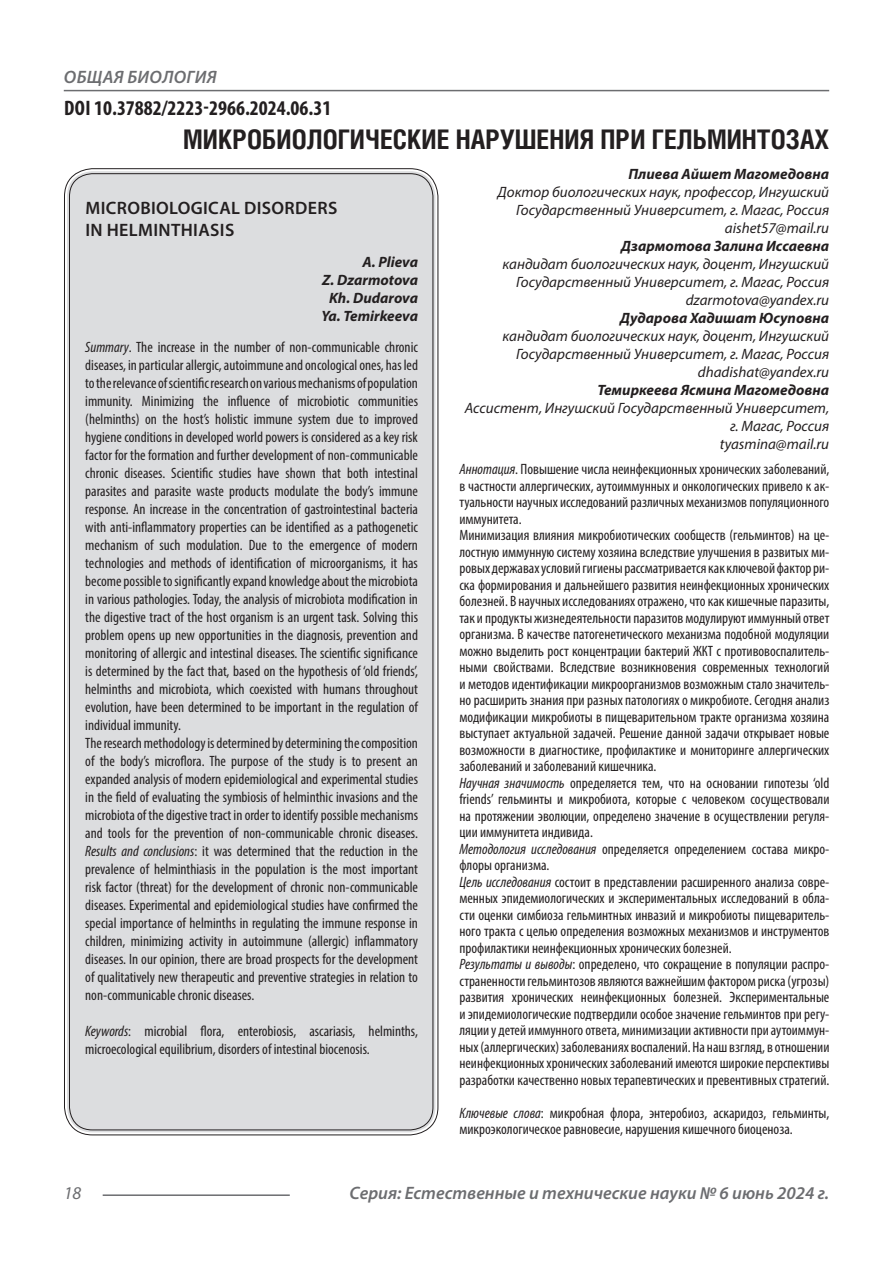
<style>
.page{position:relative;width:893px;height:1263px;background:#fff}
.page>*{position:absolute;margin:0;border:0;box-sizing:border-box;transform-origin:0 0}
.Статья_название{font:700 27px "Helios Cond C";color:#231f20}
.ДОИ{font:700 condensed 21px "Myriad Pro";color:#231f20}
.t1{font:italic 600 18px "Myriad Pro";color:#6c6d70}
.Статья_название_англ{font:600 18px/21.6px "Myriad Pro";letter-spacing:.02em;color:#231f20}
.t2{font:italic 600 18px "Myriad Pro";letter-spacing:.02em;color:#6c6d70}
.t3{font:italic 18px "Myriad Pro";color:#6c6d70}
.Статья_аннотация_анг{font:condensed 15px/18px "Myriad Pro";color:#231f20;text-align:justify}
.Статья_аннотация_тек{font:condensed 15px/16.5px "Myriad Pro";color:#231f20;text-align:justify}
.Статья_автор_инфо{font:italic 15px/18px "Myriad Pro";color:#231f20;text-align:right}
.Статья_автор_инфо-2{font:italic 700 15px "Myriad Pro";color:#231f20}
.Статья_автор_англ{font:italic 700 15px "Myriad Pro";color:#231f20}
.s1{font-style:italic}
</style>
<div class="page">
<hr style="left:103px;top:1194px;width:187px;height:2px;background:#6c6d70">
<hr style="left:64px;top:90px;width:765px;height:1px;background:#6c6d70">
<div style="left:67px;top:171px;width:368px;height:961px;background:#dcdddf;border-radius:26px"></div>
<p class="t2" style="left:64px;top:66px;width:154px">ОБЩАЯ БИОЛОГИЯ</p>
<p class="ДОИ" style="left:64px;top:95px;width:269px">DOI 10.37882/2223-2966.2024.06.31</p>
<p class="Статья_название" style="left:183px;top:123px;width:648px">МИКРОБИОЛОГИЧЕСКИЕ НАРУШЕНИЯ ПРИ ГЕЛЬМИНТОЗАХ</p>
<p class="Статья_автор_инфо-2" style="left:628px;top:165px;width:202px">Плиева Айшет Магомедовна</p>
<p class="Статья_автор_инфо" style="left:498px;top:183px;width:333px">Доктор биологических наук, профессор, Ингушский<br>Государственный Университет, г. Магас, Россия</p>
<p class="Статья_автор_инфо" style="left:725px;top:219px;width:106px">aishet57@mail.ru</p>
<p class="Статья_автор_инфо-2" style="left:621px;top:237px;width:209px">Дзармотова Залина Иссаевна</p>
<p class="Статья_автор_инфо" style="left:502px;top:255px;width:328px">кандидат биологических наук, доцент, Ингушский<br>Государственный Университет, г. Магас, Россия</p>
<p class="Статья_автор_инфо" style="left:686px;top:291px;width:145px">dzarmotova@yandex.ru</p>
<p class="Статья_автор_инфо-2" style="left:620px;top:309px;width:211px">Дударова Хадишат Юсуповна</p>
<p class="Статья_автор_инфо" style="left:502px;top:327px;width:328px">кандидат биологических наук, доцент, Ингушский<br>Государственный Университет, г. Магас, Россия</p>
<p class="Статья_автор_инфо" style="left:698px;top:363px;width:133px">dhadishat@yandex.ru</p>
<p class="Статья_автор_инфо-2" style="left:597px;top:381px;width:233px">Темиркеева Ясмина Магомедовна</p>
<p class="Статья_автор_инфо" style="left:465px;top:399px;width:366px">Ассистент, Ингушский Государственный Университет, г. Магас, Россия</p>
<p class="Статья_автор_инфо" style="left:720px;top:435px;width:111px">tyasmina@mail.ru</p>
<p class="Статья_аннотация_тек" style="left:459px;top:461px;width:371px"><span class="s1">Аннотация</span>. Повышение числа неинфекционных хронических заболеваний, в частности аллергических, аутоиммунных и онкологических привело к ак&shy;туальности научных исследований различных механизмов популяционного иммунитета.</p>
<p class="Статья_аннотация_тек" style="left:459px;top:527px;width:371px">Минимизация влияния микробиотических сообществ (гельминтов) на це&shy;лостную иммунную систему хозяина вследствие улучшения в развитых ми&shy;ровых державах условий гигиены рассматривается как ключевой фактор ри&shy;ска формирования и дальнейшего развития неинфекционных хронических болезней. В научных исследованиях отражено, что как кишечные паразиты, так и продукты жизнедеятельности паразитов модулируют иммунный ответ организма. В качестве патогенетического механизма подобной модуляции можно выделить рост концентрации бактерий ЖКТ с противовоспалитель&shy;ными свойствами. Вследствие возникновения современных технологий и методов идентификации микроорганизмов возможным стало значитель&shy;но расширить знания при разных патологиях о микробиоте. Сегодня анализ модификации микробиоты в пищеварительном тракте организма хозяина выступает актуальной задачей. Решение данной задачи открывает новые возможности в диагностике, профилактике и мониторинге аллергических заболеваний и заболеваний кишечника.</p>
<p class="Статья_аннотация_тек" style="left:459px;top:774px;width:371px"><span class="s1">Научная значимость</span> определяется тем, что на основании гипотезы ‘old friends’ гельминты и микробиота, которые с человеком сосуществовали на протяжении эволюции, определено значение в осуществлении регуля&shy;ции иммунитета индивида.</p>
<p class="Статья_аннотация_тек" style="left:459px;top:840px;width:371px"><span class="s1">Методология исследования</span> определяется определением состава микро&shy;флоры организма.</p>
<p class="Статья_аннотация_тек" style="left:459px;top:873px;width:371px"><span class="s1">Цель исследования</span> состоит в представлении расширенного анализа совре&shy;менных эпидемиологических и экспериментальных исследований в обла&shy;сти оценки симбиоза гельминтных инвазий и микробиоты пищеваритель&shy;ного тракта с целью определения возможных механизмов и инструментов профилактики неинфекционных хронических болезней.</p>
<p class="Статья_аннотация_тек" style="left:459px;top:956px;width:371px"><span class="s1">Результаты и выводы</span>: определено, что сокращение в популяции распро&shy;страненности гельминтозов являются важнейшим фактором риска (угрозы) развития хронических неинфекционных болезней. Экспериментальные и эпидемиологические подтвердили особое значение гельминтов при регу&shy;ляции у детей иммунного ответа, минимизации активности при аутоиммун&shy;ных (аллергических) заболеваниях воспалений. На наш взгляд, в отношении неинфекционных хронических заболеваний имеются широкие перспективы разработки качественно новых терапевтических и превентивных стратегий.</p>
<p class="Статья_аннотация_тек" style="left:459px;top:1104px;width:371px"><span class="s1">Ключевые слова</span>: микробная флора, энтеробиоз, аскаридоз, гельминты, микроэкологическое равновесие, нарушения кишечного биоценоза.</p>
<p class="Статья_название_англ" style="left:85px;top:197px;width:254px">MICROBIOLOGICAL DISORDERS<br>IN HELMINTHIASIS</p>
<p class="Статья_автор_англ" style="left:363px;top:252px;width:57px">A. Plieva</p>
<p class="Статья_автор_англ" style="left:322px;top:270px;width:97px">Z. Dzarmotova</p>
<p class="Статья_автор_англ" style="left:329px;top:288px;width:90px">Kh. Dudarova</p>
<p class="Статья_автор_англ" style="left:321px;top:306px;width:98px">Ya. Temirkeeva</p>
<p class="Статья_аннотация_анг" style="left:85px;top:338px;width:334px"><span class="s1">Summary</span>. The increase in the number of non-communicable chronic diseases, in particular allergic, autoimmune and oncological ones, has led to the relevance of scientific research on various mechanisms of population immunity. Minimizing the influence of microbiotic communities (helminths) on the host’s holistic immune system due to improved hygiene conditions in developed world powers is considered as a key risk factor for the formation and further development of non-communicable chronic diseases. Scientific studies have shown that both intestinal parasites and parasite waste products modulate the body’s immune response. An increase in the concentration of gastrointestinal bacteria with anti-inflammatory properties can be identified as a pathogenetic mechanism of such modulation. Due to the emergence of modern technologies and methods of identification of microorganisms, it has become possible to significantly expand knowledge about the microbiota in various pathologies. Today, the analysis of microbiota modification in the digestive tract of the host organism is an urgent task. Solving this problem opens up new opportunities in the diagnosis, prevention and monitoring of allergic and intestinal diseases. The scientific significance is determined by the fact that, based on the hypothesis of ‘old friends’, helminths and microbiota, which coexisted with humans throughout evolution, have been determined to be important in the regulation of individual immunity.</p>
<p class="Статья_аннотация_анг" style="left:85px;top:734px;width:334px">The research methodology is determined by determining the composition of the body’s microflora. The purpose of the study is to present an expanded analysis of modern epidemiological and experimental studies in the field of evaluating the symbiosis of helminthic invasions and the microbiota of the digestive tract in order to identify possible mechanisms and tools for the prevention of non-communicable chronic diseases.<br><span class="s1">Results and conclusions</span>: it was determined that the reduction in the prevalence of helminthiasis in the population is the most important risk factor (threat) for the development of chronic non-communicable diseases. Experimental and epidemiological studies have confirmed the special importance of helminths in regulating the immune response in children, minimizing activity in autoimmune (allergic) inflammatory diseases. In our opinion, there are broad prospects for the development of qualitatively new therapeutic and preventive strategies in relation to non-communicable chronic diseases.</p>
<p class="Статья_аннотация_анг" style="left:85px;top:1022px;width:334px"><span class="s1">Keywords</span>: microbial flora, enterobiosis, ascariasis, helminths, microecological equilibrium, disorders of intestinal biocenosis.</p>
<p class="t3" style="left:64px;top:1182px;width:19px">18</p>
<p class="t1" style="left:350px;top:1182px;width:481px">Серия: Естественные и технические науки № 6 июнь 2024 г.</p>
</div>
